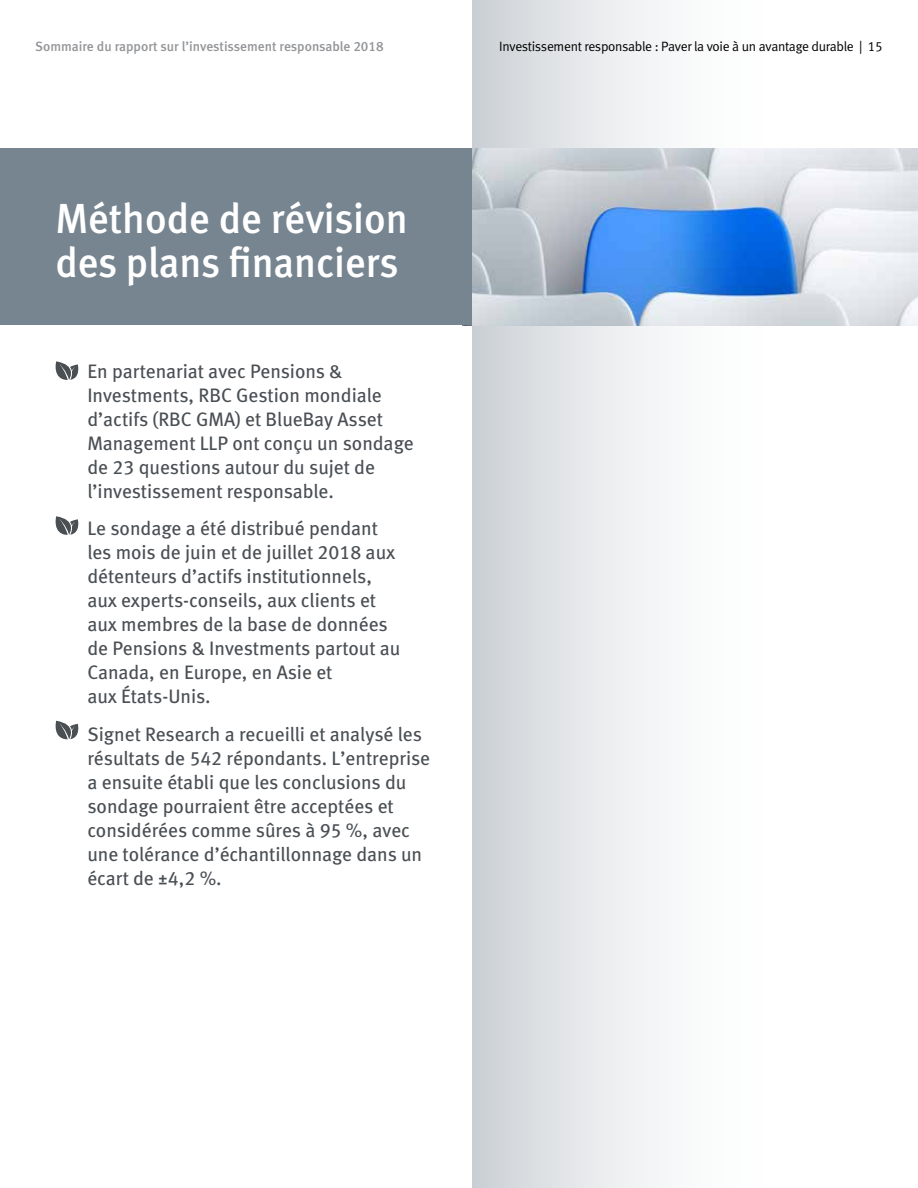
<style>
.page{position:relative;width:918px;height:1188px;background:#fff}
.page>*{position:absolute;margin:0;border:0;box-sizing:border-box;transform-origin:0 0}
.t1{font:42px/45px "Meta Medium LF";color:#fff;scale:.96 1}
.t2{font:19.5px/24px "Meta Book LF";color:#4a4f54}
.t3{font:13.5px "Meta Normal LF";letter-spacing:-.02em;color:#000}
.t4{font:13.5px "Meta Medium LF";color:#939598}
</style>
<div class="page">
<div style="left:472px;top:0;width:446px;height:1188px;background:linear-gradient(to right,#d8dcdf,#fff)"></div>
<div style="left:0;top:148px;width:472px;height:177px;background:#778591"></div>
<svg style="left:55px;top:361px;width:24px;height:19px"></svg>
<svg style="left:55px;top:516px;width:24px;height:19px"></svg>
<svg style="left:55px;top:721px;width:24px;height:18px"></svg>
<img style="left:472px;top:148px;width:446px;height:177px">
<p class="t3" style="left:499px;top:38px;width:385px">Investissement responsable : Paver la voie à un avantage durable | 15</p>
<p class="t4" style="left:35px;top:38px;width:350px">Sommaire du rapport sur l’investissement responsable 2018</p>
<p class="t3" style="left:480px;top:38px;width:373px">Investissem nt responsable : Paver la voie à un avantage durable</p>
<h1 class="t1" style="left:55px;top:195px;width:369px">Méthode de révision des plans financiers</h1>
<p class="t2" style="left:87px;top:359px;width:328px">En partenariat avec Pensions &amp; Investments, RBC Gestion mondiale d’actifs (RBC GMA) et BlueBay Asset Management LLP ont conçu un sondage de 23 questions autour du sujet de l’investissement responsable.</p>
<p class="t2" style="left:87px;top:516px;width:315px">Le sondage a été distribué pendant les mois de juin et de juillet 2018 aux détenteurs d’actifs institutionnels, aux experts-conseils, aux clients et aux membres de la base de données de Pensions &amp; Investments partout au<br>Canada, en Europe, en Asie et<br>aux États-Unis.</p>
<p class="t2" style="left:87px;top:722px;width:344px">Signet Research a recueilli et analysé les résultats de 542 répondants. L’entreprise a ensuite établi que les conclusions du sondage pourraient être acceptées et considérées comme sûres à 95 %, avec une tolérance d’échantillonnage dans un écart de ±4,2 %.</p>
</div>
